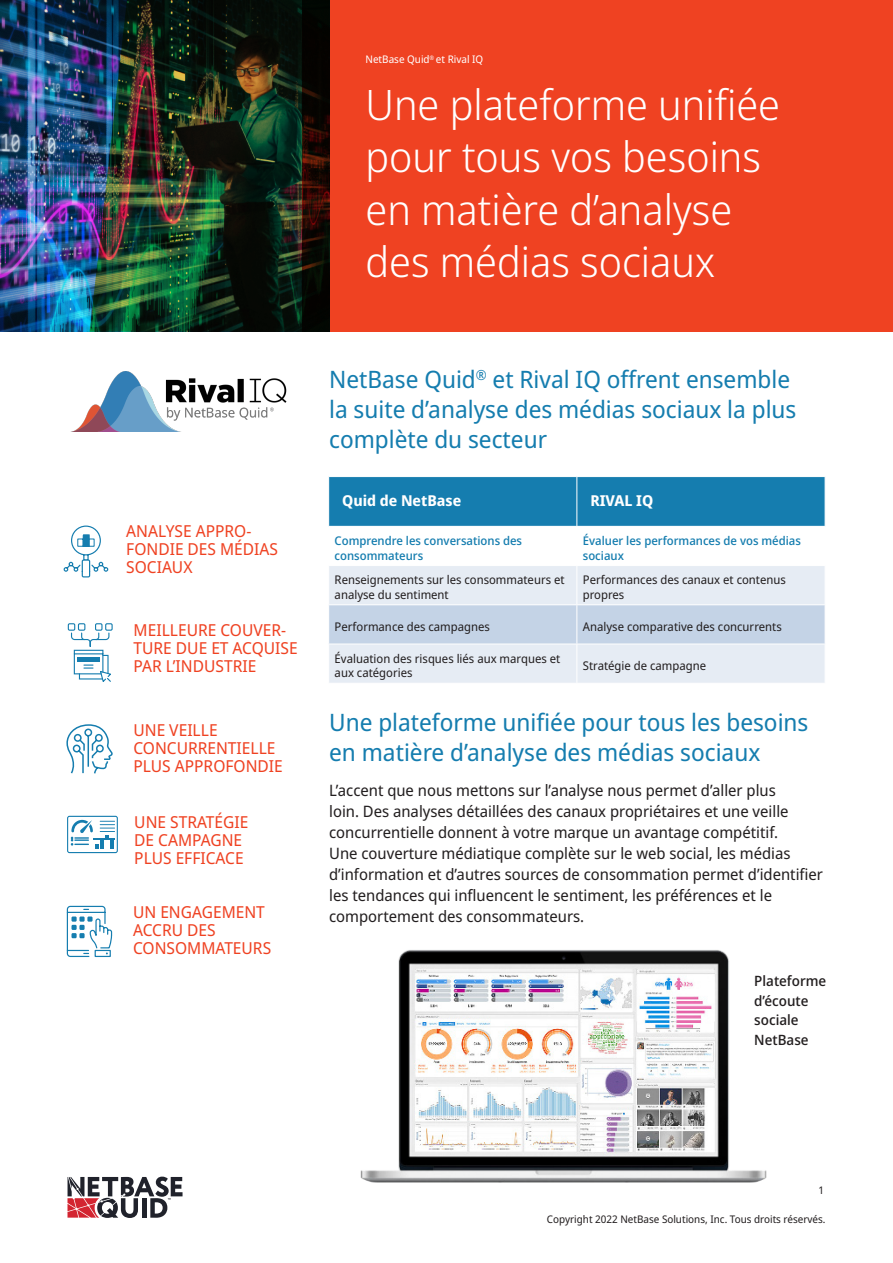
<style>
.page{position:relative;width:893px;height:1263px;background:#fff}
.page>*{position:absolute;margin:0;border:0;box-sizing:border-box;transform-origin:0 0}
.Title{font:300 42px/52.5px "Noto Sans Display";color:#fff}
.Subhead_1{font:24px/30px "Noto Sans Display";color:#157daf}
.Highlight_-_Title{font:16.5px/18px "Noto Sans Display";color:#ef4222}
.Body_Text{font:15.75px/21px "Noto Sans Display";color:#231f20}
.Header_-_Paragraph{font:700 15px "Noto Sans Display";color:#fff}
.t1{font:500 14.25px/19.5px "Noto Sans Display";color:#231f20}
.Body_-_Paragraph{font:12px/14.4px "Noto Sans Display";color:#231f20}
.Left_Column_-_Paragr{font:12px/14.4px "Noto Sans Display";color:#231f20}
.Left_Column_-_Paragr-2{font:500 12px/14.4px "Noto Sans Display";color:#157daf}
.Cover_Title_-_Lv_1_H{font:10.5px "Noto Sans Display";color:#231f20}
.Folio_-_Title{font:10.5px "Noto Sans Display";color:#fff}
</style>
<div class="page">
<svg style="left:68px;top:1176px;width:115px;height:42px"></svg>
<img style="left:0;top:0;width:90px;height:332px">
<div style="left:302px;top:0;width:591px;height:332px;background:#ef4222"></div>
<img style="left:90px;top:0;width:239px;height:332px">
<svg style="left:66px;top:905px;width:47px;height:52px"></svg>
<svg style="left:67px;top:623px;width:46px;height:59px"></svg>
<svg style="left:63px;top:525px;width:46px;height:53px"></svg>
<div style="left:329px;top:477px;width:496px;height:49px;background:#157daf"></div>
<div style="left:329px;top:566px;width:496px;height:117px;background:#e6ecf4"></div>
<div style="left:329px;top:605px;width:496px;height:39px;background:#c4d3e6"></div>
<hr style="left:576px;top:477px;width:1px;height:49px;background:#fff">
<hr style="left:576px;top:566px;width:1px;height:38px;background:#fff">
<hr style="left:328px;top:604px;width:249px;height:1px;background:#fff">
<hr style="left:577px;top:604px;width:248px;height:1px;background:#fff">
<hr style="left:576px;top:605px;width:1px;height:39px;background:#fff">
<hr style="left:328px;top:644px;width:249px;height:1px;background:#fff">
<hr style="left:577px;top:644px;width:248px;height:1px;background:#fff">
<hr style="left:576px;top:644px;width:1px;height:39px;background:#fff">
<svg style="left:67px;top:816px;width:51px;height:37px"></svg>
<svg style="left:66px;top:724px;width:47px;height:50px"></svg>
<img style="left:74px;top:371px;width:213px;height:60px">
<img style="left:360px;top:950px;width:407px;height:233px">
<p class="Folio_-_Title" style="left:365px;top:52px;width:119px">NetBase Quid<sup>®</sup> et Rival IQ</p>
<p class="Title" style="left:365px;top:79px;width:416px">Une plateforme unifiée pour tous vos besoins en matière d’analyse des médias sociaux</p>
<p class="Highlight_-_Title" style="left:126px;top:523px;width:153px">ANALYSE APPRO-<br>FONDIE DES MÉDIAS<br>SOCIAUX</p>
<p class="Highlight_-_Title" style="left:134px;top:621px;width:166px">MEILLEURE COUVER-<br>TURE DUE ET ACQUISE<br>PAR L’INDUSTRIE</p>
<p class="Highlight_-_Title" style="left:133px;top:721px;width:151px">UNE VEILLE<br>CONCURRENTIELLE<br>PLUS APPROFONDIE</p>
<p class="Highlight_-_Title" style="left:134px;top:813px;width:116px">UNE STRATÉGIE<br>DE CAMPAGNE<br>PLUS EFFICACE</p>
<p class="Highlight_-_Title" style="left:133px;top:903px;width:140px">UN ENGAGEMENT<br>ACCRU DES<br>CONSOMMATEURS</p>
<p class="Subhead_1" style="left:329px;top:364px;width:469px">NetBase Quid<sup>®</sup> et Rival IQ offrent ensemble la suite d’analyse des médias sociaux la plus complète du secteur</p>
<p class="Header_-_Paragraph" style="left:342px;top:490px;width:121px">Quid de NetBase</p>
<p class="Header_-_Paragraph" style="left:590px;top:490px;width:64px">RIVAL IQ</p>
<p class="Left_Column_-_Paragr-2" style="left:335px;top:534px;width:189px">Comprendre les conversations des consommateurs</p>
<p class="Left_Column_-_Paragr-2" style="left:583px;top:534px;width:220px">Évaluer les performances de vos médias sociaux</p>
<p class="Body_-_Paragraph" style="left:335px;top:573px;width:231px">Renseignements sur les consommateurs et analyse du sentiment</p>
<p class="Left_Column_-_Paragr" style="left:583px;top:573px;width:205px">Performances des canaux et contenus propres</p>
<p class="Body_-_Paragraph" style="left:335px;top:619px;width:157px">Performance des campagnes</p>
<p class="Left_Column_-_Paragr" style="left:583px;top:619px;width:200px">Analyse comparative des concurrents</p>
<p class="Body_-_Paragraph" style="left:335px;top:651px;width:227px">Évaluation des risques liés aux marques et aux catégories</p>
<p class="Left_Column_-_Paragr" style="left:583px;top:659px;width:125px">Stratégie de campagne</p>
<p class="Subhead_1" style="left:329px;top:708px;width:481px">Une plateforme unifiée pour tous les besoins en matière d’analyse des médias sociaux</p>
<p class="Body_Text" style="left:329px;top:780px;width:495px">L’accent que nous mettons sur l’analyse nous permet d’aller plus<br>loin. Des analyses détaillées des canaux propriétaires et une veille concurrentielle donnent à votre marque un avantage compétitif.<br>Une couverture médiatique complète sur le web social, les médias d’information et d’autres sources de consommation permet d’identifier les tendances qui influencent le sentiment, les préférences et le comportement des consommateurs.</p>
<p class="t1" style="left:754px;top:972px;width:73px">Plateforme d’écoute sociale<br>NetBase</p>
<p class="Cover_Title_-_Lv_1_H" style="left:818px;top:1183px;width:7px">1</p>
<p class="Cover_Title_-_Lv_1_H" style="left:547px;top:1212px;width:280px">Copyright 2022 NetBase Solutions, Inc. Tous droits réservés.</p>
</div>
